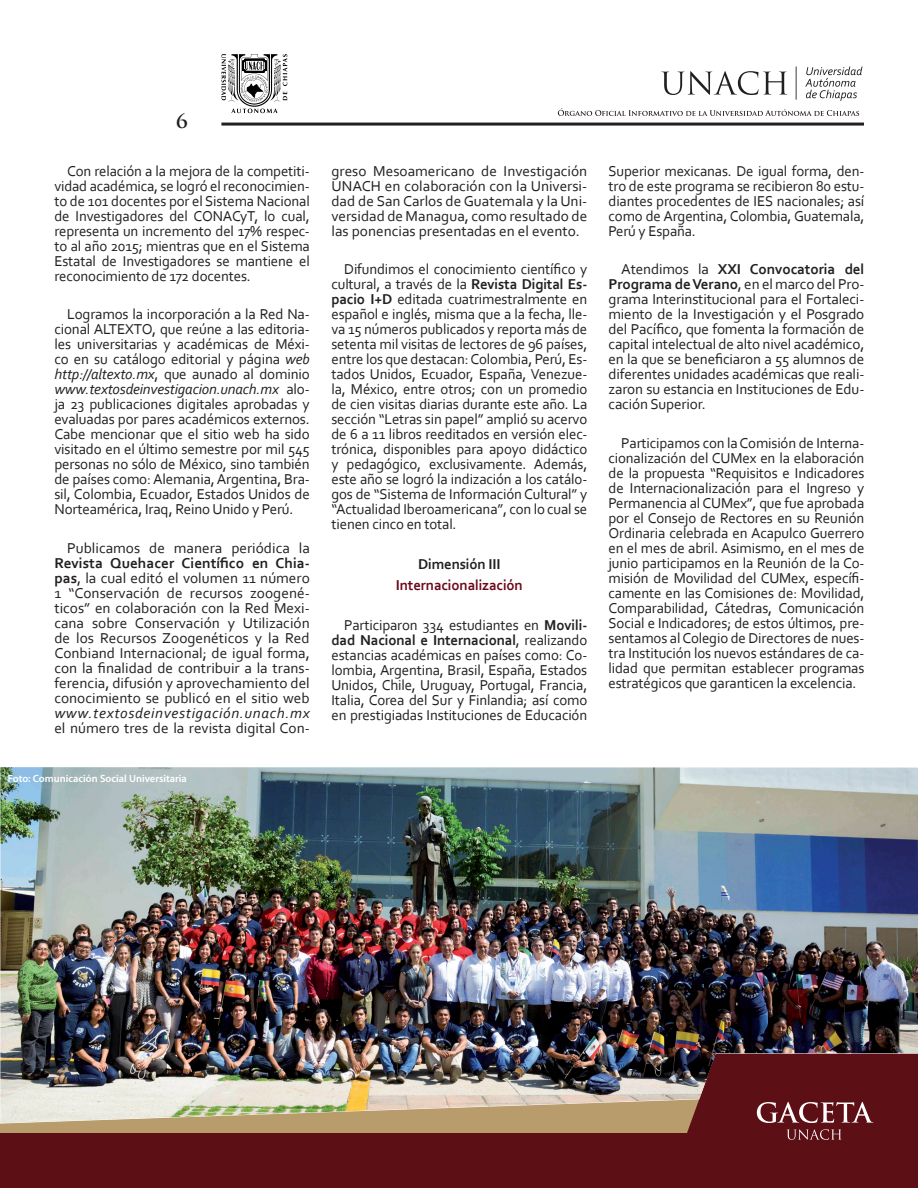
<style>
.page{position:relative;width:918px;height:1188px;background:#fff}
.page>*{position:absolute;margin:0;border:0;box-sizing:border-box;transform-origin:0 0}
.t1{font:700 19.5px "Trajan Pro";color:#231f20}
.t2{font:15px/15px "Corbel";letter-spacing:-.01em;color:#231f20;text-align:justify}
.t3{font:italic 15px "Corbel";letter-spacing:.04em;color:#231f20}
.t4{font:700 15px "Corbel";letter-spacing:-.01em;color:#6c0918}
.t5{font:700 15px "Corbel";letter-spacing:-.01em;color:#231f20}
.t6{font:600 10.5px "Myriad Pro";color:#fff}
.s1{font-style:italic}
.s2{font-weight:700}
</style>
<div class="page">
<hr style="left:221px;top:123px;width:643px;height:3px;background:#231f20">
<svg style="left:662px;top:71px;width:125px;height:24px"></svg>
<svg style="left:805px;top:67px;width:58px;height:34px"></svg>
<hr style="left:796px;top:66px;width:1px;height:34px;background:#231f20">
<svg style="left:221px;top:54px;width:66px;height:59px"></svg>
<svg style="left:0;top:1123px;width:667px;height:11px;background:#b08f63"></svg>
<div style="left:0;top:1134px;width:918px;height:54px;background:#5c0f14"></div>
<svg style="left:667px;top:1123px;width:251px;height:17px"></svg>
<svg style="left:558px;top:108px;width:301px;height:8px"></svg>
<img style="left:0;top:767px;width:918px;height:356px">
<h1 class="t1" style="left:176px;top:109px;width:13px">6</h1>
<p class="t2" style="left:54px;top:163px;width:257px;text-indent:13px">Con relación a la mejora de la competiti&shy;vidad académica, se logró el reconocimien&shy;to de 101 docentes por el Sistema Nacional de Investigadores del CONACyT, lo cual, representa un incremento del 17% respec&shy;to al año 2015; mientras que en el Sistema Estatal de Investigadores se mantiene el reconocimiento de 172 docentes.</p>
<p class="t2" style="left:54px;top:306px;width:257px;text-indent:13px">Logramos la incorporación a la Red Na&shy;cional ALTEXTO, que reúne a las editoria&shy;les universitarias y académicas de Méxi&shy;co en su catálogo editorial y página <span class="s1">web http://altexto.mx</span>, que aunado al dominio <span class="s1">www.textosdeinvestigacion.unach.mx</span> alo&shy;ja 23 publicaciones digitales aprobadas y evaluadas por pares académicos externos.<br>Cabe mencionar que el sitio web ha sido visitado en el último semestre por mil 545 personas no sólo de México, sino también de países como: Alemania, Argentina, Bra&shy;sil, Colombia, Ecuador, Estados Unidos de Norteamérica, Iraq, Reino Unido y Perú.</p>
<p class="t2" style="left:67px;top:540px;width:244px">Publicamos de manera periódica la</p>
<p class="t2" style="left:54px;top:555px;width:257px"><span class="s2">Revista Quehacer Científico en Chia&shy;pas</span>, la cual editó el volumen 11 número 1 “Conservación de recursos zoogené&shy;ticos” en colaboración con la Red Mexi&shy;cana sobre Conservación y Utilización de los Recursos Zoogenéticos y la Red Conbiand Internacional; de igual forma, con la finalidad de contribuir a la trans&shy;ferencia, difusión y aprovechamiento del conocimiento se publicó en el sitio web</p>
<p class="t3" style="left:54px;top:703px;width:257px">www.textosdeinvestigación.unach.mx</p>
<p class="t2" style="left:54px;top:720px;width:257px">el número tres de la revista digital Con-</p>
<p class="t6" style="left:8px;top:772px;width:181px">Foto: Comunicación Social Universitaria</p>
<p class="t2" style="left:331px;top:163px;width:257px">greso Mesoamericano de Investigación UNACH en colaboración con la Universi&shy;dad de San Carlos de Guatemala y la Uni&shy;versidad de Managua, como resultado de las ponencias presentadas en el evento.</p>
<p class="t2" style="left:331px;top:261px;width:257px;text-indent:13px">Difundimos el conocimiento científico y cultural, a través de la <span class="s2">Revista Digital Es&shy;pacio I+D</span> editada cuatrimestralmente en español e inglés, misma que a la fecha, lle&shy;va 15 números publicados y reporta más de setenta mil visitas de lectores de 96 países, entre los que destacan: Colombia, Perú, Es&shy;tados Unidos, Ecuador, España, Venezue&shy;la, México, entre otros; con un promedio de cien visitas diarias durante este año. La sección “Letras sin papel” amplió su acervo de 6 a 11 libros reeditados en versión elec&shy;trónica, disponibles para apoyo didáctico y pedagógico, exclusivamente. Además, este año se logró la indización a los catálo&shy;gos de “Sistema de Información Cultural” y “Actualidad Iberoamericana”, con lo cual se tienen cinco en total.</p>
<p class="t5" style="left:418px;top:555px;width:84px">Dimensión III</p>
<p class="t4" style="left:396px;top:576px;width:128px">Internacionalización</p>
<p class="t2" style="left:331px;top:617px;width:257px;text-indent:13px">Participaron 334 estudiantes en <span class="s2">Movili&shy;dad Nacional e Internacional</span>, realizando estancias académicas en países como: Co&shy;lombia, Argentina, Brasil, España, Estados Unidos, Chile, Uruguay, Portugal, Francia, Italia, Corea del Sur y Finlandia; así como en prestigiadas Instituciones de Educación</p>
<p class="t2" style="left:609px;top:163px;width:257px">Superior mexicanas. De igual forma, den&shy;tro de este programa se recibieron 80 estu&shy;diantes procedentes de IES nacionales; así como de Argentina, Colombia, Guatemala, Perú y España.</p>
<p class="t2" style="left:609px;top:261px;width:257px;text-indent:13px">Atendimos la <span class="s2">XXI Convocatoria del Programa de Verano</span>, en el marco del Pro&shy;grama Interinstitucional para el Fortaleci&shy;miento de la Investigación y el Posgrado del Pacífico, que fomenta la formación de capital intelectual de alto nivel académico, en la que se beneficiaron a 55 alumnos de diferentes unidades académicas que reali&shy;zaron su estancia en Instituciones de Edu&shy;cación Superior.</p>
<p class="t2" style="left:609px;top:435px;width:257px;text-indent:13px">Participamos con la Comisión de Interna&shy;cionalización del CUMex en la elaboración de la propuesta “Requisitos e Indicadores de Internacionalización para el Ingreso y Permanencia al CUMex”, que fue aprobada por el Consejo de Rectores en su Reunión Ordinaria celebrada en Acapulco Guerrero en el mes de abril. Asimismo, en el mes de junio participamos en la Reunión de la Co&shy;misión de Movilidad del CUMex, específi&shy;camente en las Comisiones de: Movilidad, Comparabilidad, Cátedras, Comunicación Social e Indicadores; de estos últimos, pre&shy;sentamos al Colegio de Directores de nues&shy;tra Institución los nuevos estándares de ca&shy;lidad que permitan establecer programas estratégicos que garanticen la excelencia.</p>
</div>
